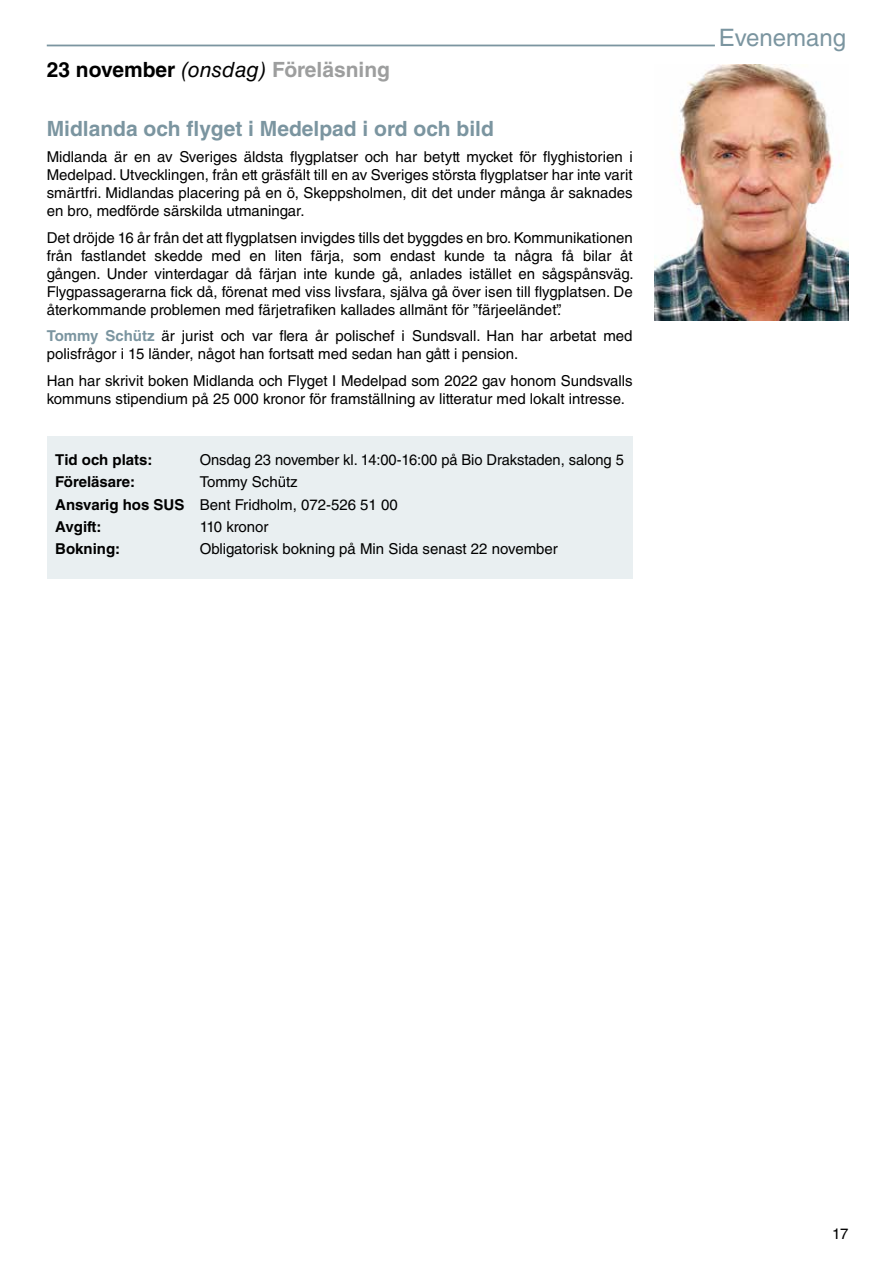
<style>
.page{position:relative;width:893px;height:1263px;background:#fff}
.page>*{position:absolute;margin:0;border:0;box-sizing:border-box;transform-origin:0 0}
.t1{font:24px "Helvetica LT Std";color:#7b95a0}
.t2{font:700 21px "Helvetica LT Std";color:#7b95a0}
.t3{font:700 21px "Helvetica LT Std";color:#9d9e9e}
.t4{font:15px/18px "Helvetica LT Std";color:#000}
.t5{font:700 15px "Helvetica LT Std";color:#000}
.s1{color:#000}
.s2{font-weight:400;font-style:italic;color:#000}
.s3{font-weight:700;color:#7b95a0}
.s4{font-weight:700}
</style>
<div class="page">
<div style="left:47px;top:436px;width:586px;height:142px;background:#e9eff1"></div>
<hr style="left:47px;top:45px;width:668px;height:1px;background:#7b95a0">
<img style="left:655px;top:65px;width:193px;height:255px">
<h2 class="t3" style="left:47px;top:57px;width:345px"><span class="s1">23 november</span> <span class="s2">(onsdag)</span> Föreläsning</h2>
<h2 class="t2" style="left:47px;top:115px;width:449px">Midlanda och flyget i Medelpad i ord och bild</h2>
<p class="t4" style="left:47px;top:148px;width:587px;text-align:justify">Midlanda är en av Sveriges äldsta flygplatser och har betytt mycket för flyghistorien i Medelpad. Utvecklingen, från ett gräsfält till en av Sveriges största flygplatser har inte varit smärtfri. Midlandas placering på en ö, Skeppsholmen, dit det under många år saknades en bro, medförde särskilda utmaningar.</p>
<p class="t4" style="left:47px;top:228px;width:588px;text-align:justify">Det dröjde 16 år från det att flygplatsen invigdes tills det byggdes en bro. Kommunikationen från fastlandet skedde med en liten färja, som endast kunde ta några få bilar åt gången. Under vinterdagar då färjan inte kunde gå, anlades istället en sågspånsväg.<br>Flygpassagerarna fick då, förenat med viss livsfara, själva gå över isen till flygplatsen. De återkommande problemen med färjetrafiken kallades allmänt för ”färjeeländet”.</p>
<p class="t4" style="left:47px;top:327px;width:587px"><span class="s3">Tommy Schütz</span> är jurist och var flera år polischef i Sundsvall. Han har arbetat med polisfrågor i 15 länder, något han fortsatt med sedan han gått i pension.</p>
<p class="t4" style="left:47px;top:371px;width:587px">Han har skrivit boken Midlanda och Flyget I Medelpad som 2022 gav honom Sundsvalls kommuns stipendium på 25 000 kronor för framställning av litteratur med lokalt intresse.</p>
<p class="t5" style="left:55px;top:451px;width:99px">Tid och plats:</p>
<p class="t4" style="left:200px;top:451px;width:426px">Onsdag 23 november kl. 14:00-16:00 på Bio Drakstaden, salong 5</p>
<p class="t5" style="left:55px;top:473px;width:81px">Föreläsare:</p>
<p class="t4" style="left:55px;top:471px;width:344px;line-height:22.2px;text-indent:144px">Tommy Schütz<br><span class="s4">Ansvarig hos SUS</span> Bent Fridholm, 072-526 51 00<br><span class="s4">Avgift:</span></p>
<p class="t4" style="left:200px;top:518px;width:70px">110 kronor</p>
<p class="t5" style="left:55px;top:540px;width:66px">Bokning:</p>
<p class="t4" style="left:200px;top:540px;width:360px">Obligatorisk bokning på Min Sida senast 22 november</p>
<h1 class="t1" style="left:719px;top:24px;width:129px">Evenemang</h1>
<p class="t4" style="left:832px;top:1224px;width:18px">17</p>
</div>
